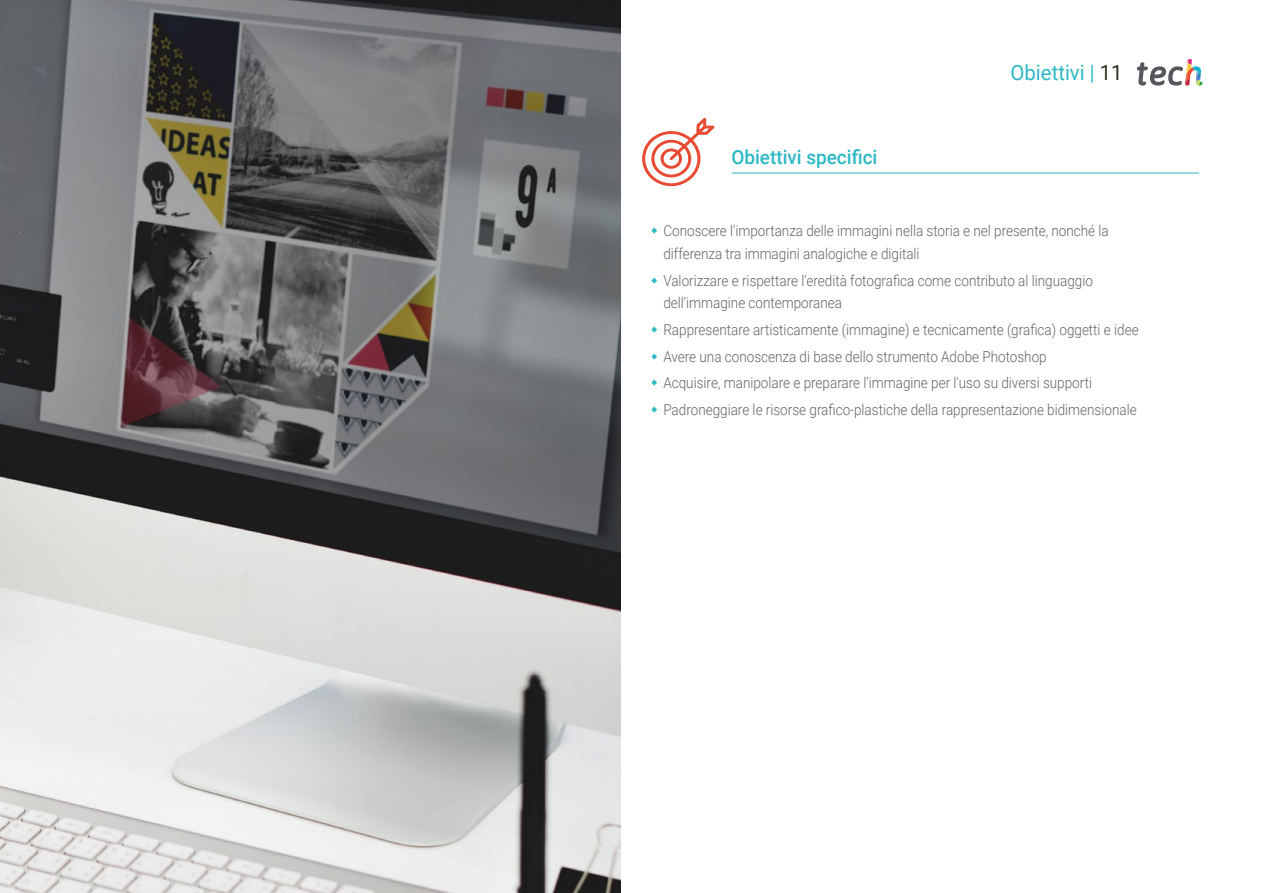
<style>
.page{position:relative;width:1263px;height:893px;background:#fff}
.page>*{position:absolute;margin:0;border:0;box-sizing:border-box;transform-origin:0 0}
.t1{font:21px "Roboto";color:#2db8c5}
.t2{font:500 19.5px "Roboto";color:#2db8c5}
.t3{font:300 15px/26.7px "Roboto";color:#61646a;scale:.9 1}
.s1{color:#312e20}
</style>
<div class="page">
<hr style="left:731px;top:173px;width:468px;height:1px;background:#2db8c5">
<svg style="left:642px;top:118px;width:72px;height:68px"></svg>
<img style="left:0;top:0;width:621px;height:893px">
<svg style="left:1137px;top:59px;width:65px;height:27px"></svg>
<h2 class="t2" style="left:731px;top:144px;width:147px">Obiettivi specifici</h2>
<h1 class="t1" style="left:1010px;top:57px;width:114px">Obiettivi | <span class="s1">11</span></h1>
<p class="t3" style="left:663px;top:219px;width:496px;line-height:22.5px">Conoscere l'importanza delle immagini nella storia e nel presente, nonché la differenza tra immagini analogiche e digitali</p>
<p class="t3" style="left:663px;top:269px;width:479px;line-height:22.5px">Valorizzare e rispettare l'eredità fotografica come contributo al linguaggio dell'immagine contemporanea</p>
<p class="t3" style="left:663px;top:316px;width:530px">Rappresentare artisticamente (immagine) e tecnicamente (grafica) oggetti e idee Avere una conoscenza di base dello strumento Adobe Photoshop<br>Acquisire, manipolare e preparare l'immagine per l'uso su diversi supporti Padroneggiare le risorse grafico-plastiche della rappresentazione bidimensionale</p>
</div>
